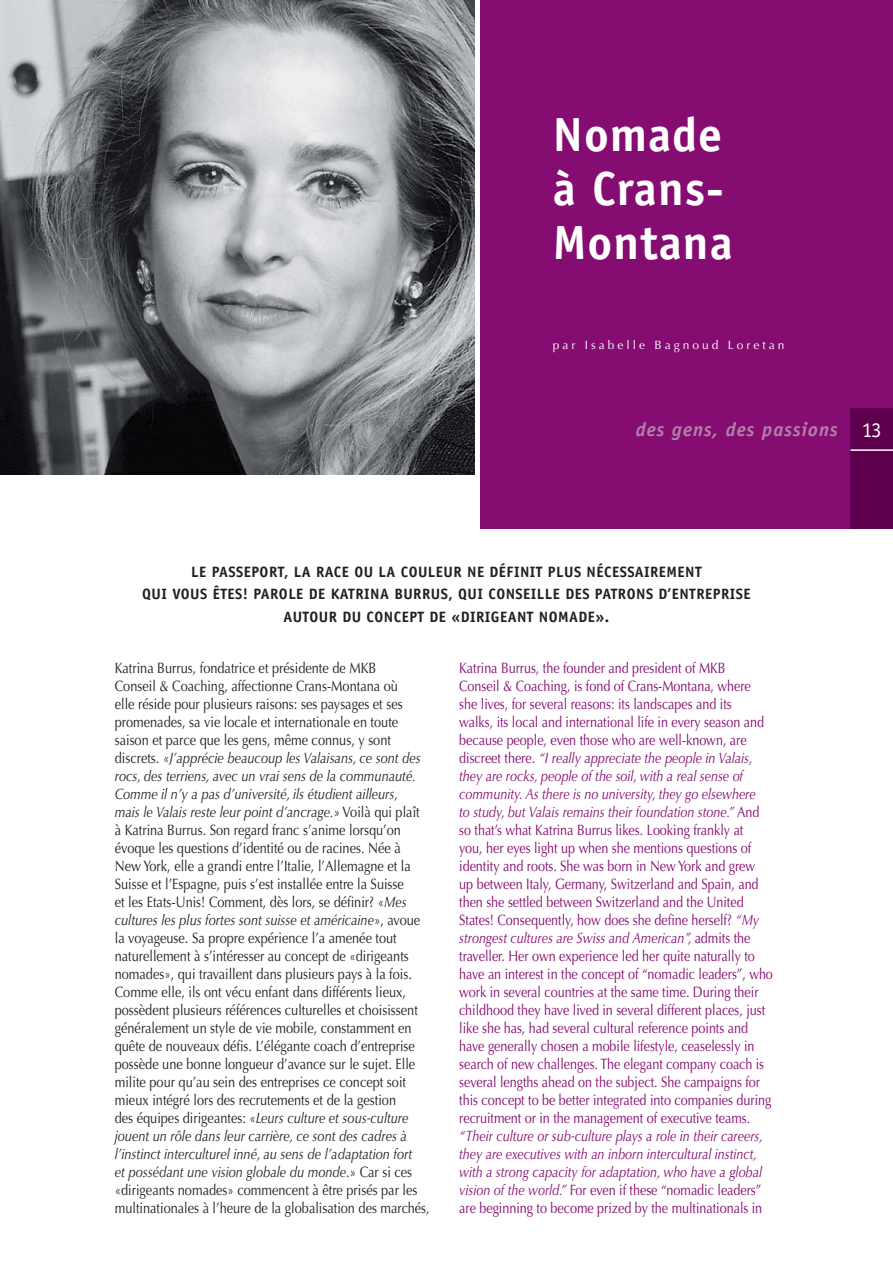
<style>
.page{position:relative;width:893px;height:1263px;background:#fff}
.page>*{position:absolute;margin:0;border:0;box-sizing:border-box;transform-origin:0 0}
.t1{font:700 48px/54px "Officina Sans";letter-spacing:.02em;color:#fff}
.t2{font:21px "Officina Sans";color:#fff}
.t3{font:italic 700 19.5px "Officina Sans";letter-spacing:.05em;color:#b47fab}
.t4{font:15px/18px "Optima";color:#231f20;scale:.85 1}
.t5{font:15px/18px "Optima";color:#850c70;scale:.84 1}
.t6{font:italic 15px/18px "Optima";color:#850c70;scale:.84 1}
.t7{font:700 15px/22.5px "Officina Sans";letter-spacing:.03em;color:#231f20;text-align:center}
.t8{font:12px "Optima";letter-spacing:.25em;color:#fff}
.s1{font-style:italic}
.s2{font-style:normal}
</style>
<div class="page">
<img style="left:0;top:0;width:475px;height:475px">
<div style="left:480px;top:0;width:413px;height:529px;background:#850c70"></div>
<div style="left:850px;top:409px;width:43px;height:120px;background:#5e004e"></div>
<hr style="left:850px;top:449px;width:43px;height:2px;background:#fff">
<h1 class="t1" style="left:553px;top:112px;width:181px">Nomade à Crans-<br>Montana</h1>
<p class="t8" style="left:553px;top:340px;width:233px">par Isabelle Bagnoud Loretan</p>
<h3 class="t3" style="left:636px;top:422px;width:203px">des gens, des passions</h3>
<h2 class="t2" style="left:862px;top:421px;width:21px">13</h2>
<p class="t7" style="left:142px;top:562px;width:610px">LE PASSEPORT, LA RACE OU LA COULEUR NE DÉFINIT PLUS NÉCESSAIREMENT<br>QUI VOUS ÊTES! PAROLE DE KATRINA BURRUS, QUI CONSEILLE DES PATRONS D’ENTREPRISE<br>AUTOUR DU CONCEPT DE «DIRIGEANT NOMADE».</p>
<p class="t4" style="left:115px;top:660px;width:372px">Katrina Burrus, fondatrice et présidente de MKB<br>Conseil &amp; Coaching, affectionne Crans-Montana où<br>elle réside pour plusieurs raisons: ses paysages et ses promenades, sa vie locale et internationale en toute saison et parce que les gens, même connus, y sont discrets. «<span class="s1">J’apprécie beaucoup les Valaisans, ce sont des rocs, des terriens, avec un vrai sens de la communauté.<br>Comme il n’y a pas d’université, ils étudient ailleurs,<br>mais le Valais reste leur point d’ancrage.</span>» Voilà qui plaît à Katrina Burrus. Son regard franc s’anime lorsqu’on évoque les questions d’identité ou de racines. Née à New York, elle a grandi entre l’Italie, l’Allemagne et la Suisse et l’Espagne, puis s’est installée entre la Suisse<br>et les Etats-Unis! Comment, dès lors, se définir? «<span class="s1">Mes cultures les plus fortes sont suisse et américaine</span>», avoue la voyageuse. Sa propre expérience l’a amenée tout naturellement à s’intéresser au concept de «dirigeants nomades», qui travaillent dans plusieurs pays à la fois.<br>Comme elle, ils ont vécu enfant dans différents lieux, possèdent plusieurs références culturelles et choisissent généralement un style de vie mobile, constamment en quête de nouveaux défis. L’élégante coach d’entreprise possède une bonne longueur d’avance sur le sujet. Elle milite pour qu’au sein des entreprises ce concept soit mieux intégré lors des recrutements et de la gestion<br>des équipes dirigeantes: «<span class="s1">Leurs culture et sous-culture jouent un rôle dans leur carrière, ce sont des cadres à l’instinct interculturel inné, au sens de l’adaptation fort<br>et possédant une vision globale du monde</span>.» Car si ces «dirigeants nomades» commencent à être prisés par les multinationales à l’heure de la globalisation des marchés,</p>
<p class="t5" style="left:459px;top:660px;width:375px">Katrina Burrus, the founder and president of MKB<br>Conseil &amp; Coaching, is fond of Crans-Montana, where<br>she lives, for several reasons: its landscapes and its<br>walks, its local and international life in every season and because people, even those who are well-known, are discreet there. <span class="s1">“I really appreciate the people in Valais, they are rocks, people of the soil, with a real sense of community. As there is no university, they go elsewhere<br>to study, but Valais remains their foundation stone.”</span> And so that’s what Katrina Burrus likes. Looking frankly at<br>you, her eyes light up when she mentions questions of identity and roots. She was born in New York and grew up between Italy, Germany, Switzerland and Spain, and then she settled between Switzerland and the United States! Consequently, how does she define herself? <span class="s1">“My strongest cultures are Swiss and American”,</span> admits the traveller. Her own experience led her quite naturally to have an interest in the concept of “nomadic leaders”, who work in several countries at the same time. During their childhood they have lived in several different places, just like she has, had several cultural reference points and have generally chosen a mobile lifestyle, ceaselessly in search of new challenges. The elegant company coach is several lengths ahead on the subject. She campaigns for this concept to be better integrated into companies during recruitment or in the management of executive teams.</p>
<p class="t6" style="left:459px;top:1128px;width:363px">“Their culture or sub-culture plays a role in their careers, they are executives with an inborn intercultural instinct, with a strong capacity for adaptation, who have a global vision of the world.” <span class="s2">For even if these “nomadic leaders” are beginning to become prized by the multinationals in</span></p>
</div>
